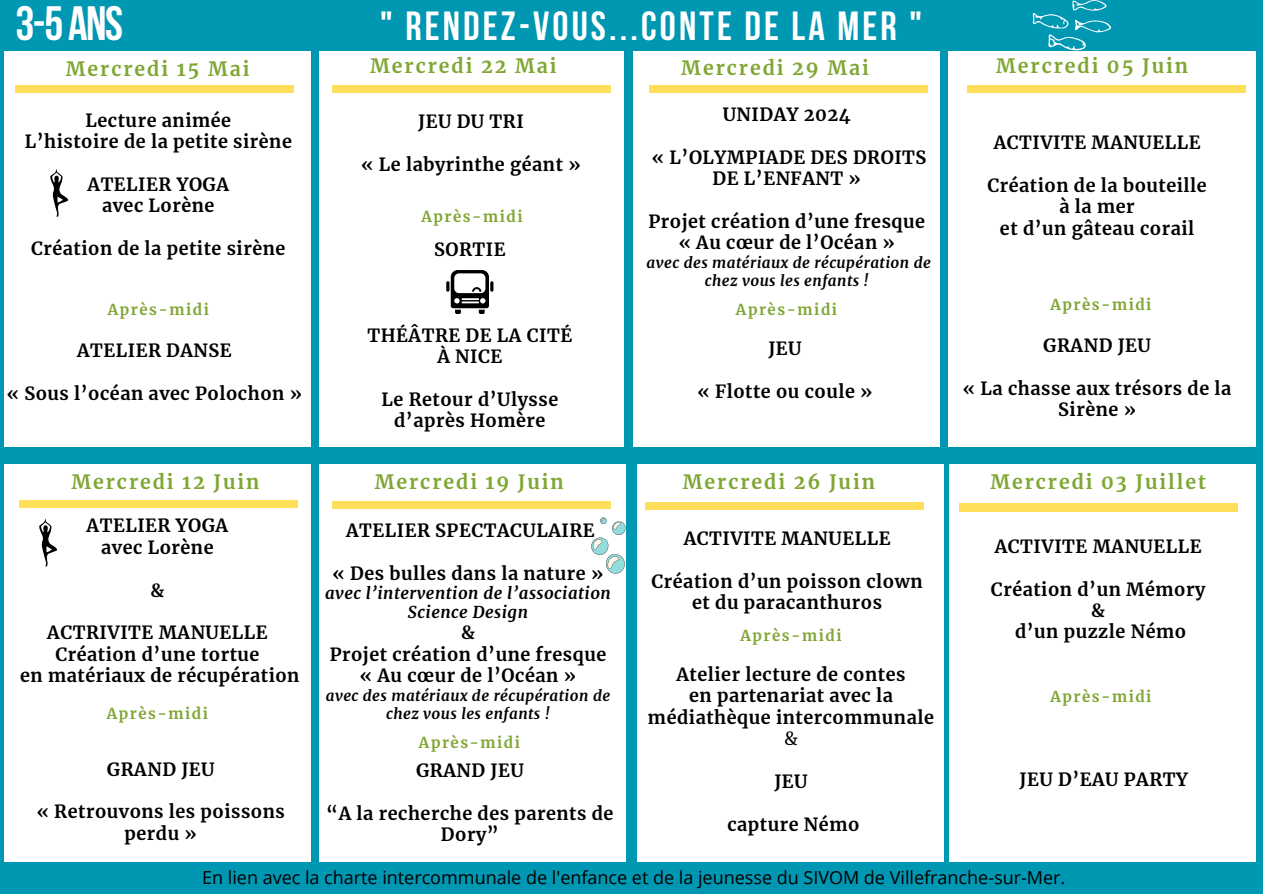
<style>
.page{position:relative;width:1263px;height:894px;background:#fff}
.page>*{position:absolute;margin:0;border:0;box-sizing:border-box;transform-origin:0 0}
.t1{font:700 48px "Bebas Neue";color:#fff}
.t2{font:700 40.5px "Bebas Neue";letter-spacing:.075em;color:#fff}
.t3{font:700 19.5px "Merriweather";letter-spacing:.1em;color:#80a634}
.t4{font:700 18px/21.3px "Merriweather";letter-spacing:.03em;color:#000;text-align:center}
.t5{font:18px "Open Sans";color:#000}
.t6{font:18px "Merriweather";color:#000}
.t7{font:italic 700 16.5px/19.2px "Merriweather";letter-spacing:.03em;color:#000;text-align:center}
.t8{font:italic 700 15px/18px "Merriweather";letter-spacing:.03em;color:#000;text-align:center}
.t9{font:700 15px "Merriweather";letter-spacing:.1em;color:#80a634}
</style>
<div class="page">
<div style="left:0;top:0;width:1263px;height:893px;background:#0097b2"></div>
<div style="left:5px;top:52px;width:306px;height:394px;background:#fff"></div>
<div style="left:319px;top:52px;width:305px;height:394px;background:#fff"></div>
<div style="left:633px;top:52px;width:306px;height:394px;background:#fff"></div>
<div style="left:948px;top:52px;width:307px;height:394px;background:#fff"></div>
<div style="left:5px;top:464px;width:306px;height:397px;background:#fff"></div>
<div style="left:319px;top:464px;width:306px;height:397px;background:#fff"></div>
<div style="left:638px;top:464px;width:306px;height:397px;background:#fff"></div>
<div style="left:949px;top:464px;width:306px;height:397px;background:#fff"></div>
<div style="left:15px;top:85px;width:278px;height:8px;background:#ffde59"></div>
<svg style="left:50px;top:169px;width:18px;height:48px"></svg>
<div style="left:333px;top:85px;width:278px;height:8px;background:#ffde59"></div>
<div style="left:650px;top:85px;width:278px;height:8px;background:#ffde59"></div>
<div style="left:967px;top:85px;width:278px;height:8px;background:#ffde59"></div>
<div style="left:19px;top:500px;width:278px;height:7px;background:#ffde59"></div>
<div style="left:333px;top:501px;width:278px;height:7px;background:#ffde59"></div>
<div style="left:646px;top:502px;width:278px;height:8px;background:#ffde59"></div>
<div style="left:959px;top:503px;width:278px;height:8px;background:#ffde59"></div>
<svg style="left:446px;top:270px;width:47px;height:44px"></svg>
<svg style="left:39px;top:519px;width:18px;height:47px"></svg>
<svg style="left:591px;top:517px;width:34px;height:56px"></svg>
<svg style="left:1033px;top:0;width:78px;height:51px"></svg>
<h1 class="t1" style="left:15px;top:4px;width:109px">3-5ANS</h1>
<p class="t2" style="left:380px;top:10px;width:544px">" RENDEZ-VOUS...CONTE DE LA MER "</p>
<h2 class="t3" style="left:66px;top:56px;width:185px">Mercredi 15 Mai</h2>
<p class="t4" style="left:25px;top:110px;width:269px">Lecture animée<br>L’histoire de la petite sirène</p>
<p class="t4" style="left:88px;top:174px;width:143px">ATELIER YOGA avec Lorène</p>
<p class="t4" style="left:31px;top:238px;width:256px">Création de la petite sirène</p>
<p class="t9" style="left:108px;top:300px;width:103px">Après-midi</p>
<p class="t4" style="left:77px;top:340px;width:156px">ATELIER DANSE</p>
<p class="t4" style="left:7px;top:382px;width:297px">« Sous l’océan avec Polochon »</p>
<p class="t3" style="left:370px;top:54px;width:188px">Mercredi 22 Mai</p>
<h4 class="t3" style="left:681px;top:56px;width:189px">Mercredi 29 Mai</h4>
<h4 class="t3" style="left:996px;top:54px;width:194px">Mercredi 05 Juin</h4>
<p class="t4" style="left:418px;top:111px;width:107px">JEU DU TRI</p>
<p class="t4" style="left:361px;top:154px;width:221px">« Le labyrinthe géant »</p>
<p class="t9" style="left:421px;top:207px;width:103px">Après-midi</p>
<p class="t4" style="left:434px;top:239px;width:73px">SORTIE</p>
<p class="t4" style="left:367px;top:324px;width:206px">THÉÂTRE DE LA CITÉ<br>À NICE</p>
<p class="t4" style="left:381px;top:388px;width:178px">Le Retour d’Ulysse d’après Homère</p>
<p class="t4" style="left:723px;top:104px;width:130px">UNIDAY 2024</p>
<p class="t4" style="left:652px;top:146px;width:276px">« L’OLYMPIADE DES DROITS<br>DE L’ENFANT »</p>
<p class="t4" style="left:648px;top:211px;width:278px">Projet création d’une fresque « Au cœur de l’Océan »</p>
<p class="t8" style="left:647px;top:254px;width:286px">avec des matériaux de récupération de chez vous les enfants !</p>
<p class="t9" style="left:736px;top:300px;width:103px">Après-midi</p>
<p class="t4" style="left:768px;top:337px;width:35px">JEU</p>
<p class="t4" style="left:697px;top:380px;width:177px">« Flotte ou coule »</p>
<p class="t4" style="left:994px;top:132px;width:208px">ACTIVITE MANUELLE</p>
<p class="t4" style="left:987px;top:175px;width:221px">Création de la bouteille à la mer<br>et d’un gâteau corail</p>
<p class="t9" style="left:1050px;top:295px;width:103px">Après-midi</p>
<p class="t4" style="left:1043px;top:334px;width:109px">GRAND JEU</p>
<p class="t4" style="left:963px;top:377px;width:270px">« La chasse aux trésors de la<br>Sirène »</p>
<h4 class="t3" style="left:71px;top:469px;width:190px">Mercredi 12 Juin</h4>
<p class="t3" style="left:375px;top:469px;width:191px">Mercredi 19 Juin</p>
<p class="t3" style="left:990px;top:469px;width:217px">Mercredi 03 Juillet</p>
<h4 class="t3" style="left:683px;top:469px;width:194px">Mercredi 26 Juin</h4>
<p class="t4" style="left:87px;top:515px;width:143px">ATELIER YOGA avec Lorène</p>
<p class="t4" style="left:151px;top:579px;width:15px">&amp;</p>
<p class="t4" style="left:20px;top:622px;width:281px">ACTRIVITE MANUELLE<br>Création d’une tortue<br>en matériaux de récupération</p>
<h4 class="t9" style="left:107px;top:704px;width:103px">Après-midi</h4>
<p class="t4" style="left:107px;top:758px;width:109px">GRAND JEU</p>
<p class="t4" style="left:37px;top:801px;width:250px">« Retrouvons les poissons perdu »</p>
<p class="t4" style="left:346px;top:519px;width:250px">ATELIER SPECTACULAIRE</p>
<p class="t4" style="left:333px;top:562px;width:272px">« Des bulles dans la nature »</p>
<p class="t7" style="left:325px;top:583px;width:287px">avec l’intervention de l’association<br>Science Design</p>
<p class="t4" style="left:330px;top:622px;width:278px">&amp;<br>Projet création d’une fresque « Au cœur de l’Océan »</p>
<p class="t8" style="left:326px;top:686px;width:286px">avec des matériaux de récupération de chez vous les enfants !</p>
<h4 class="t9" style="left:419px;top:732px;width:103px">Après-midi</h4>
<p class="t4" style="left:416px;top:760px;width:109px">GRAND JEU</p>
<p class="t4" style="left:326px;top:802px;width:289px">“A la recherche des parents de<br>Dory”</p>
<p class="t4" style="left:684px;top:527px;width:208px">ACTIVITE MANUELLE</p>
<p class="t4" style="left:651px;top:570px;width:273px">Création d’un poisson clown et du paracanthuros</p>
<h3 class="t9" style="left:740px;top:626px;width:103px">Après-midi</h3>
<p class="t4" style="left:648px;top:663px;width:287px">Atelier lecture de contes<br>en partenariat avec la médiathèque intercommunale</p>
<p class="t6" style="left:784px;top:727px;width:15px">&amp;</p>
<p class="t4" style="left:774px;top:770px;width:35px">JEU</p>
<p class="t4" style="left:727px;top:813px;width:133px">capture Némo</p>
<h4 class="t4" style="left:995px;top:535px;width:208px">ACTIVITE MANUELLE</h4>
<p class="t4" style="left:991px;top:578px;width:216px">Création d’un Mémory &amp;<br>d’un puzzle Némo</p>
<h3 class="t9" style="left:1050px;top:686px;width:103px">Après-midi</h3>
<h4 class="t4" style="left:1020px;top:769px;width:170px">JEU D’EAU PARTY</h4>
<p class="t5" style="left:202px;top:864px;width:865px">En lien avec la charte intercommunale de l'enfance et de la jeunesse du SIVOM de Villefranche-sur-Mer.</p>
</div>
